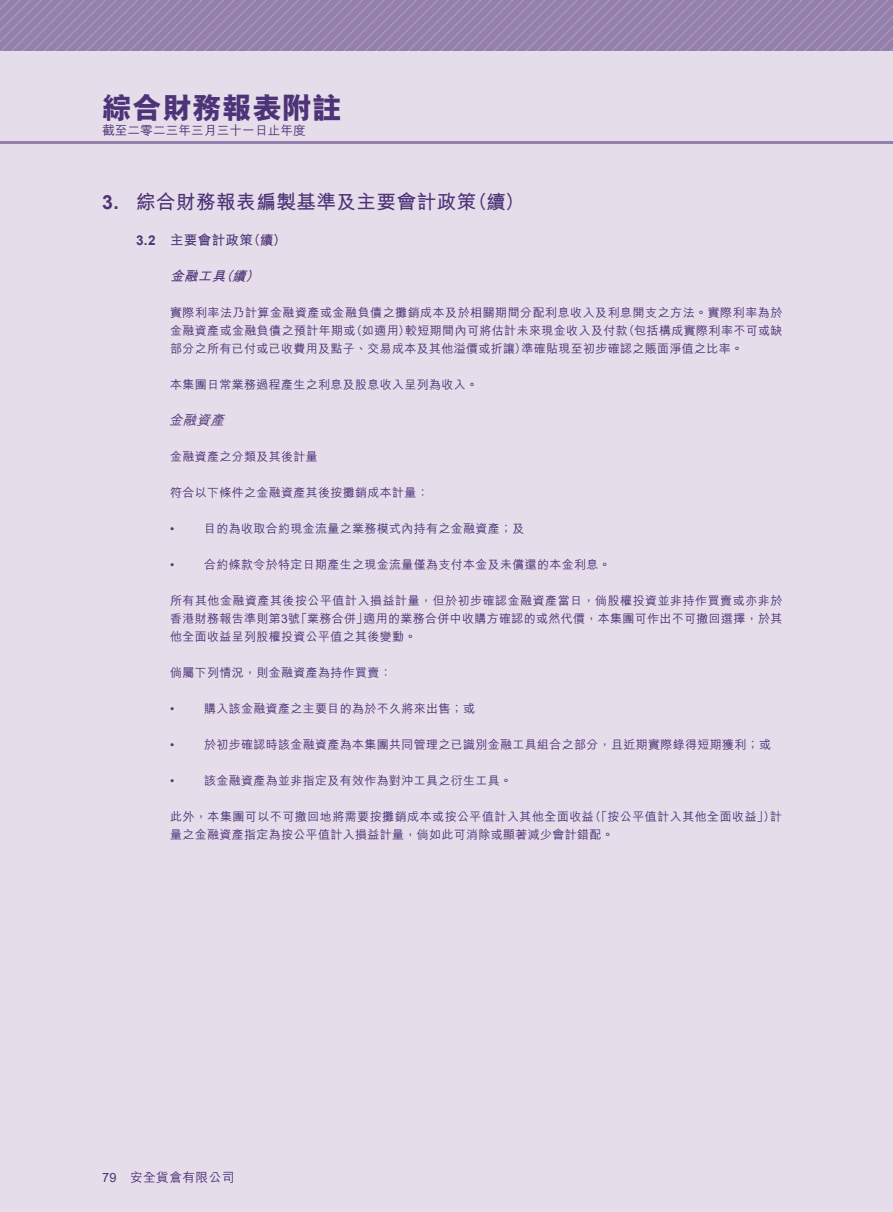
<style>
.page{position:relative;width:893px;height:1212px;background:#e6ddea}
.page>*{position:absolute;margin:0;border:0;box-sizing:border-box;transform-origin:0 0}
.t1{font:800 30px "M Hei HK";color:#4d3378}
.t2{font:700 19.5px "M Hei HK";letter-spacing:.03em;color:#4d3378}
.t3{font:700 19.5px "Arial";color:#4d3378}
.t4{font:700 13.5px "M Hei HK";letter-spacing:.03em;color:#4d3378}
.t5{font:italic 700 13.5px "M Hei HK";color:#4d3378}
.t6{font:italic 500 13.5px "M Hei HK";color:#4d3378}
.t7{font:700 13.5px "Arial";color:#4d3378}
.t8{font:500 12.75px "M Hei HK";color:#4d3378}
.t9{font:500 12.75px "M Hei HK";letter-spacing:.03em;color:#4d3378}
.t10{font:12.75px "Arial";color:#4d3378}
.t11{font:500 12px/18px "M Hei HK";letter-spacing:.03em;color:#4d3378;text-align:right}
.t12{font:12px "Arial";color:#4d3378}
.s1{font-family:"Arial";font-weight:400}
</style>
<div class="page">
<svg style="left:0;top:0;width:893px;height:51px;background:#9783af"></svg>
<hr style="left:0;top:141px;width:893px;height:2px;background:#947fad">
<h1 class="t1" style="left:102px;top:88px;width:241px">綜合財務報表附註</h1>
<p class="t8" style="left:102px;top:121px;width:205px">截至二零二三年三月三十一日止年度</p>
<h2 class="t3" style="left:102px;top:188px;width:18px">3.</h2>
<h2 class="t2" style="left:136px;top:187px;width:342px">綜合財務報表編製基準及主要會計政策</h2>
<h2 class="t2" style="left:468px;top:187px;width:58px">（續(</h2>
<p class="t7" style="left:136px;top:230px;width:21px">3.2</p>
<p class="t4" style="left:170px;top:230px;width:84px">主要會計政策</p>
<p class="t4" style="left:247px;top:230px;width:40px">（續(</p>
<p class="t5" style="left:170px;top:266px;width:82px">金融工具續</p>
<p class="t5" style="left:220px;top:266px;width:20px">（</p>
<p class="t11" style="left:170px;top:302px;width:614px">實際利率法乃計算金融資產或金融負債之攤銷成本及於相關期間分配利息收入及利息開支之方法。實際利率為於（包括構成實際利率不可或缺</p>
<p class="t5" style="left:245px;top:266px;width:20px">(</p>
<p class="t11" style="left:170px;top:320px;width:187px">金融資產或金融負債之預計年期或</p>
<p class="t11" style="left:405px;top:320px;width:224px">較短期間內可將估計未來現金收入及付款</p>
<p class="t11" style="left:351px;top:320px;width:61px">（如適用）</p>
<p class="t11" style="left:521px;top:338px;width:223px">準確貼現至初步確認之賬面淨值之比率。</p>
<p class="t11" style="left:170px;top:338px;width:358px">部分之所有已付或已收費用及點子、交易成本及其他溢價或折讓）</p>
<p class="t11" style="left:170px;top:374px;width:310px">本集團日常業務過程產生之利息及股息收入呈列為收入。</p>
<p class="t6" style="left:169px;top:410px;width:61px">金融資產</p>
<p class="t11" style="left:170px;top:446px;width:149px">金融資產之分類及其後計量</p>
<p class="t11" style="left:170px;top:482px;width:260px">符合以下條件之金融資產其後按攤銷成本計量：</p>
<p class="t11" style="left:204px;top:518px;width:322px">目的為收取合約現金流量之業務模式內持有之金融資產；及</p>
<p class="t12" style="left:170px;top:520px;width:6px">•</p>
<p class="t11" style="left:204px;top:554px;width:408px">合約條款令於特定日期產生之現金流量僅為支付本金及未償還的本金利息。</p>
<p class="t12" style="left:170px;top:556px;width:6px">•</p>
<p class="t11" style="left:170px;top:590px;width:614px">所有其他金融資產其後按公平值計入損益計量，但於初步確認金融資產當日，倘股權投資並非持作買賣或亦非於適用的業務合併中收購方確認的或然代價，本集團可作出不可撤回選擇，於其</p>
<p class="t11" style="left:296px;top:608px;width:73px">「業務合併」</p>
<p class="t11" style="left:170px;top:608px;width:248px;text-align:left">香港財務報告準則第 號<span class="s1">3<br></span>他全面收益呈列股權投資公平值之其後變動。</p>
<p class="t11" style="left:170px;top:662px;width:223px">倘屬下列情況，則金融資產為持作買賣：</p>
<p class="t11" style="left:204px;top:698px;width:273px">購入該金融資產之主要目的為於不久將來出售；或</p>
<p class="t12" style="left:170px;top:700px;width:6px">•</p>
<p class="t12" style="left:170px;top:736px;width:6px">•</p>
<p class="t12" style="left:170px;top:772px;width:6px">•</p>
<p class="t11" style="left:204px;top:734px;width:569px">於初步確認時該金融資產為本集團共同管理之已識別金融工具組合之部分，且近期實際錄得短期獲利；或</p>
<p class="t11" style="left:204px;top:770px;width:310px">該金融資產為並非指定及有效作為對沖工具之衍生工具。</p>
<p class="t11" style="left:170px;top:806px;width:445px;text-align:left">此外，本集團可以不可撤回地將需要按攤銷成本或按公平值計入其他全面收益<br>量之金融資產指定為按公平值計入損益計量，倘如此可消除或顯著減少會計錯配。</p>
<p class="t11" style="left:589px;top:806px;width:188px">（「按公平值計入其他全面收益」）</p>
<p class="t11" style="left:770px;top:806px;width:13px">計</p>
<p class="t10" style="left:102px;top:1168px;width:16px">79</p>
<p class="t9" style="left:130px;top:1167px;width:106px">安全貨倉有限公司</p>
</div>
